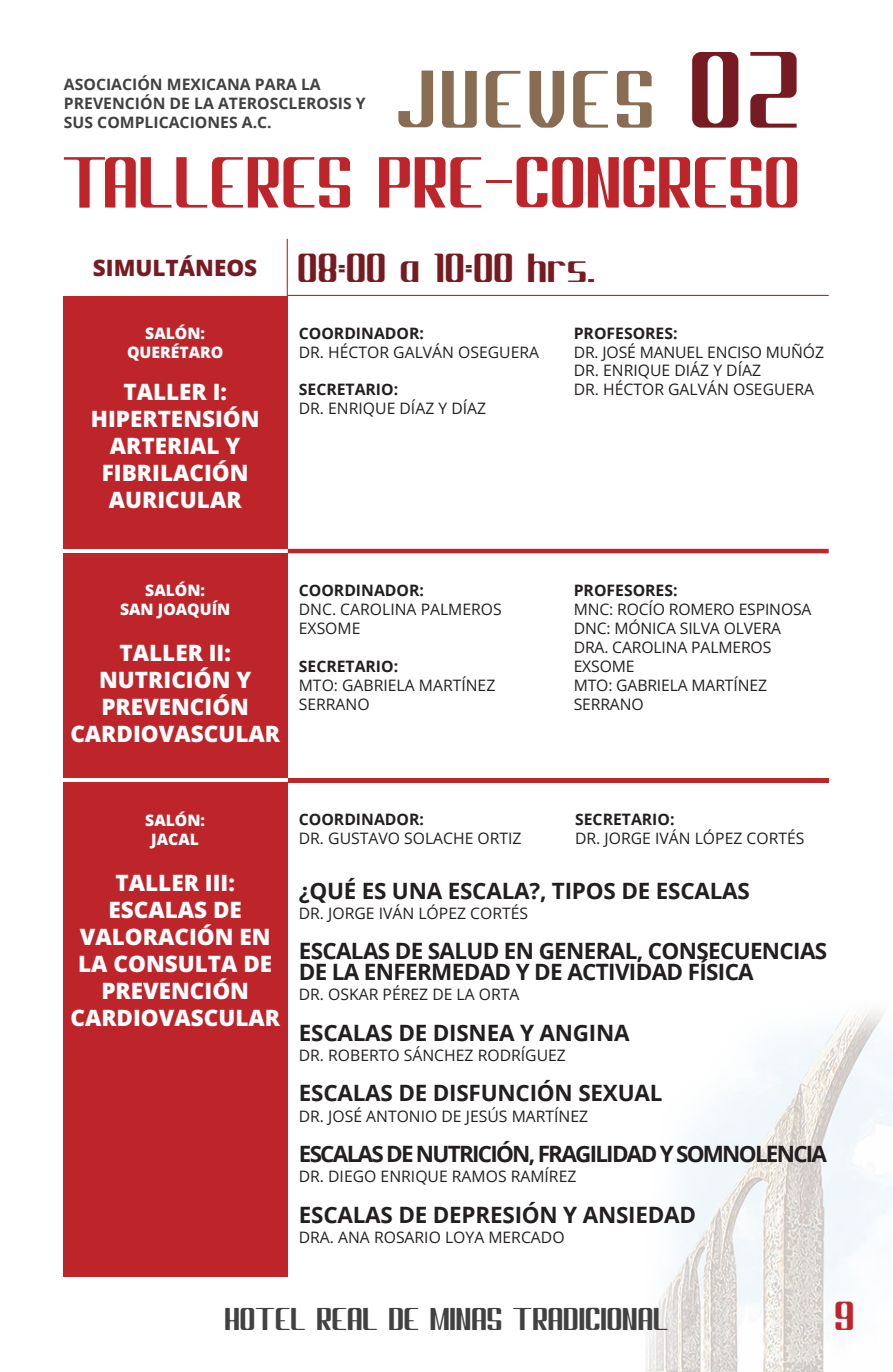
<style>
.page{position:relative;width:893px;height:1372px;background:#fff}
.page>*{position:absolute;margin:0;border:0;box-sizing:border-box;transform-origin:0 0}
.t1{font:81px "Phantom";letter-spacing:.05em;color:#896d53}
.t2{font:72px "Phantom";letter-spacing:.005em;color:#be252b}
.t3{font:40.5px "Phantom";letter-spacing:.005em;color:#771b22}
.t4{font:40.5px "Phantom";color:#be252b}
.t5{font:31.5px "Phantom";color:#414142}
.t6{font:22.5px/27px "Open Sans";color:#fff;text-align:center}
.t7{font:700 22.5px "Open Sans";letter-spacing:-.01em;color:#231f20}
.t8{font:700 22.5px/20.2px "Open Sans";letter-spacing:-.03em;color:#231f20}
.t9{font:700 22.5px "Open Sans";letter-spacing:-.08em;color:#231f20}
.t10{font:22.5px "Open Sans";color:#771b22}
.t11{font:15.75px/18.9px "Open Sans";color:#231f20}
.t12{font:700 15.75px "Open Sans";color:#231f20}
.t13{font:700 15.75px/18.9px "Open Sans";color:#414142}
.t14{font:15.75px/18.9px "Open Sans";color:#fff;text-align:center}
.s1{font-size:108px;color:#771b22}
</style>
<div class="page">
<img style="left:645px;top:1010px;width:248px;height:361px">
<div style="left:63px;top:296px;width:225px;height:252px;background:#be252b"></div>
<div style="left:63px;top:553px;width:225px;height:225px;background:#be252b"></div>
<hr style="left:288px;top:549px;width:541px;height:4px;background:#be262b">
<hr style="left:287px;top:239px;width:1px;height:57px;background:#be262b">
<hr style="left:287px;top:295px;width:542px;height:1px;background:#be262b">
<hr style="left:288px;top:778px;width:541px;height:4px;background:#be262b">
<div style="left:63px;top:782px;width:225px;height:495px;background:#be252b"></div>
<h1 class="t1" style="left:396px;top:71px;width:405px">JUEVES <span class="s1">02</span></h1>
<h2 class="t2" style="left:62px;top:157px;width:739px">TALLERES PRE-CONGRESO</h2>
<p class="t13" style="left:64px;top:74px;width:303px">ASOCIACIÓN MEXICANA PARA LA<br>PREVENCIÓN DE LA ATEROSCLEROSIS Y<br>SUS COMPLICACIONES A.C.</p>
<h3 class="t10" style="left:93px;top:252px;width:166px">SIMULTÁNEOS</h3>
<p class="t14" style="left:127px;top:323px;width:98px">SALÓN:<br>QUERÉTARO</p>
<h3 class="t6" style="left:91px;top:378px;width:170px">TALLER I:<br>HIPERTENSIÓN<br>ARTERIAL Y<br>FIBRILACIÓN<br>AURICULAR</h3>
<h3 class="t3" style="left:298px;top:254px;width:299px">08:00 a 10:00 hrs.</h3>
<p class="t12" style="left:299px;top:322px;width:127px">COORDINADOR:</p>
<p class="t11" style="left:299px;top:342px;width:242px">DR. HÉCTOR GALVÁN OSEGUERA</p>
<p class="t12" style="left:299px;top:378px;width:101px">SECRETARIO:</p>
<p class="t11" style="left:299px;top:398px;width:189px">DR. ENRIQUE DÍAZ Y DÍAZ</p>
<p class="t12" style="left:574px;top:322px;width:105px">PROFESORES:</p>
<p class="t11" style="left:574px;top:342px;width:252px">DR. JOSÉ MANUEL ENCISO MUÑÓZ<br>DR. ENRIQUE DIÁZ Y DÍAZ<br>DR. HÉCTOR GALVÁN OSEGUERA</p>
<p class="t14" style="left:120px;top:580px;width:112px">SALÓN:<br>SAN JOAQUÍN</p>
<h3 class="t6" style="left:70px;top:638px;width:211px">TALLER II:<br>NUTRICIÓN Y<br>PREVENCIÓN<br>CARDIOVASCULAR</h3>
<p class="t12" style="left:299px;top:579px;width:127px">COORDINADOR:</p>
<p class="t11" style="left:299px;top:599px;width:204px">DNC. CAROLINA PALMEROS<br>EXSOME</p>
<p class="t12" style="left:299px;top:655px;width:101px">SECRETARIO:</p>
<p class="t11" style="left:299px;top:675px;width:198px">MTO: GABRIELA MARTÍNEZ<br>SERRANO</p>
<p class="t12" style="left:574px;top:579px;width:105px">PROFESORES:</p>
<p class="t11" style="left:574px;top:599px;width:239px">MNC: ROCÍO ROMERO ESPINOSA<br>DNC: MÓNICA SILVA OLVERA<br>DRA. CAROLINA PALMEROS<br>EXSOME<br>MTO: GABRIELA MARTÍNEZ<br>SERRANO</p>
<p class="t14" style="left:145px;top:810px;width:61px">SALÓN:<br>JACAL</p>
<h3 class="t6" style="left:70px;top:869px;width:211px">TALLER III:<br>ESCALAS DE<br>VALORACIÓN EN<br>LA CONSULTA DE<br>PREVENCIÓN<br>CARDIOVASCULAR</h3>
<p class="t12" style="left:575px;top:808px;width:101px">SECRETARIO:</p>
<p class="t11" style="left:575px;top:828px;width:231px">DR. JORGE IVÁN LÓPEZ CORTÉS</p>
<h3 class="t7" style="left:299px;top:874px;width:453px">¿QUÉ ES UNA ESCALA?, TIPOS DE ESCALAS</h3>
<p class="t11" style="left:299px;top:903px;width:231px">DR. JORGE IVÁN LÓPEZ CORTÉS</p>
<h3 class="t8" style="left:299px;top:940px;width:530px">ESCALAS DE SALUD EN GENERAL, CONSECUENCIAS<br>DE LA ENFERMEDAD Y DE ACTIVIDAD FÍSICA</h3>
<p class="t11" style="left:299px;top:984px;width:222px">DR. OSKAR PÉREZ DE LA ORTA</p>
<h3 class="t7" style="left:299px;top:1016px;width:332px">ESCALAS DE DISNEA Y ANGINA</h3>
<p class="t11" style="left:299px;top:1045px;width:269px">DR. ROBERTO SÁNCHEZ RODRÍGUEZ</p>
<h3 class="t7" style="left:299px;top:1077px;width:365px">ESCALAS DE DISFUNCIÓN SEXUAL</h3>
<p class="t11" style="left:299px;top:1105px;width:291px">DR. JOSÉ ANTONIO DE JESÚS MARTÍNEZ</p>
<h3 class="t9" style="left:299px;top:1137px;width:530px">ESCALAS DE NUTRICIÓN, FRAGILIDAD Y SOMNOLENCIA</h3>
<p class="t11" style="left:299px;top:1166px;width:279px">DR. DIEGO ENRIQUE RAMOS RAMÍREZ</p>
<h3 class="t7" style="left:299px;top:1198px;width:399px">ESCALAS DE DEPRESIÓN Y ANSIEDAD</h3>
<p class="t11" style="left:299px;top:1227px;width:267px">DRA. ANA ROSARIO LOYA MERCADO</p>
<p class="t12" style="left:299px;top:808px;width:127px">COORDINADOR:</p>
<p class="t11" style="left:299px;top:828px;width:224px">DR. GUSTAVO SOLACHE ORTIZ</p>
<h3 class="t5" style="left:224px;top:1307px;width:446px">HOTEL REAL DE MINAS TRADICIONAL</h3>
<h3 class="t4" style="left:834px;top:1301px;width:21px">9</h3>
</div>
